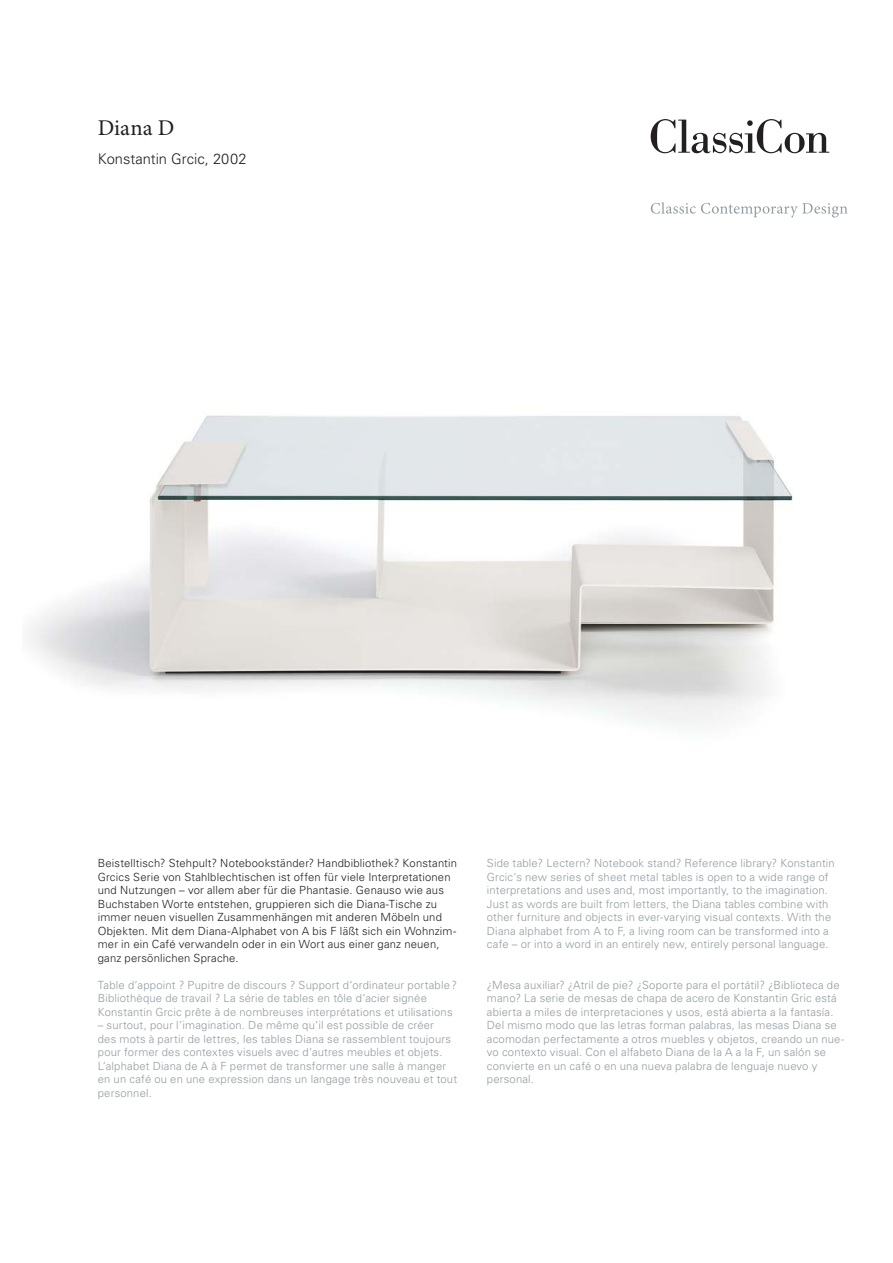
<style>
.page{position:relative;width:893px;height:1263px;background:#fff}
.page>*{position:absolute;margin:0;border:0;box-sizing:border-box;transform-origin:0 0}
.t1{font:22.5px "Minion Pro";color:#231f20}
.t2{font:300 14.7px "Univers LT Std";letter-spacing:.005em;color:#231f20}
.t3{font:300 11.25px/13.5px "Univers LT Std";letter-spacing:.015em;color:#939ba1}
.t4{font:300 11.25px/13.5px "Univers LT Std";letter-spacing:.015em;color:#231f20}
</style>
<div class="page">
<img style="left:29px;top:213px;width:819px;height:515px">
<svg style="left:651px;top:202px;width:196px;height:16px"></svg>
<svg style="left:651px;top:119px;width:178px;height:34px"></svg>
<h1 class="t1" style="left:98px;top:119px;width:78px">Diana D</h1>
<h2 class="t2" style="left:98px;top:151px;width:150px">Konstantin Grcic, 2002</h2>
<p class="t4" style="left:98px;top:857px;width:361px">Beistelltisch? Stehpult? Notebookständer? Handbibliothek? Konstantin Grcics Serie von Stahlblechtischen ist offen für viele Interpretationen und Nutzungen – vor allem aber für die Phantasie. Genauso wie aus Buchstaben Worte entstehen, gruppieren sich die Diana-Tische zu immer neuen visuellen Zusammenhängen mit anderen Möbeln und Objekten. Mit dem Diana-Alphabet von A bis F läßt sich ein Wohnzim&shy;mer in ein Café verwandeln oder in ein Wort aus einer ganz neuen, ganz persönlichen Sprache.</p>
<p class="t3" style="left:98px;top:979px;width:361px">Table d‘appoint ? Pupitre de discours ? Support d‘ordinateur portable ?<br>Bibliothèque de travail ? La série de tables en tôle d‘acier signée<br>Konstantin Grcic prête à de nombreuses interprétations et utilisations</p>
<p class="t3" style="left:98px;top:1019px;width:361px">– surtout, pour l‘imagination. De même qu‘il est possible de créer<br>des mots à partir de lettres, les tables Diana se rassemblent toujours pour former des contextes visuels avec d‘autres meubles et objets.<br>L‘alphabet Diana de A à F permet de transformer une salle à manger en un café ou en une expression dans un langage très nouveau et tout personnel.</p>
<p class="t3" style="left:487px;top:857px;width:349px">Side table? Lectern? Notebook stand? Reference library? Konstantin Grcic‘s new series of sheet metal tables is open to a wide range of interpretations and uses and, most importantly, to the imagination.<br>Just as words are built from letters, the Diana tables combine with other furniture and objects in ever-varying visual contexts. With the Diana alphabet from A to F, a living room can be transformed into a cafe – or into a word in an entirely new, entirely personal language.</p>
<p class="t3" style="left:487px;top:979px;width:359px">¿Mesa auxiliar? ¿Atril de pie? ¿Soporte para el portátil? ¿Biblioteca de mano? La serie de mesas de chapa de acero de Konstantin Gric está abierta a miles de interpretaciones y usos, está abierta a la fantasía.<br>Del mismo modo que las letras forman palabras, las mesas Diana se acomodan perfectamente a otros muebles y objetos, creando un nue&shy;vo contexto visual. Con el alfabeto Diana de la A a la F, un salón se convierte en un café o en una nueva palabra de lenguaje nuevo y personal.</p>
</div>
